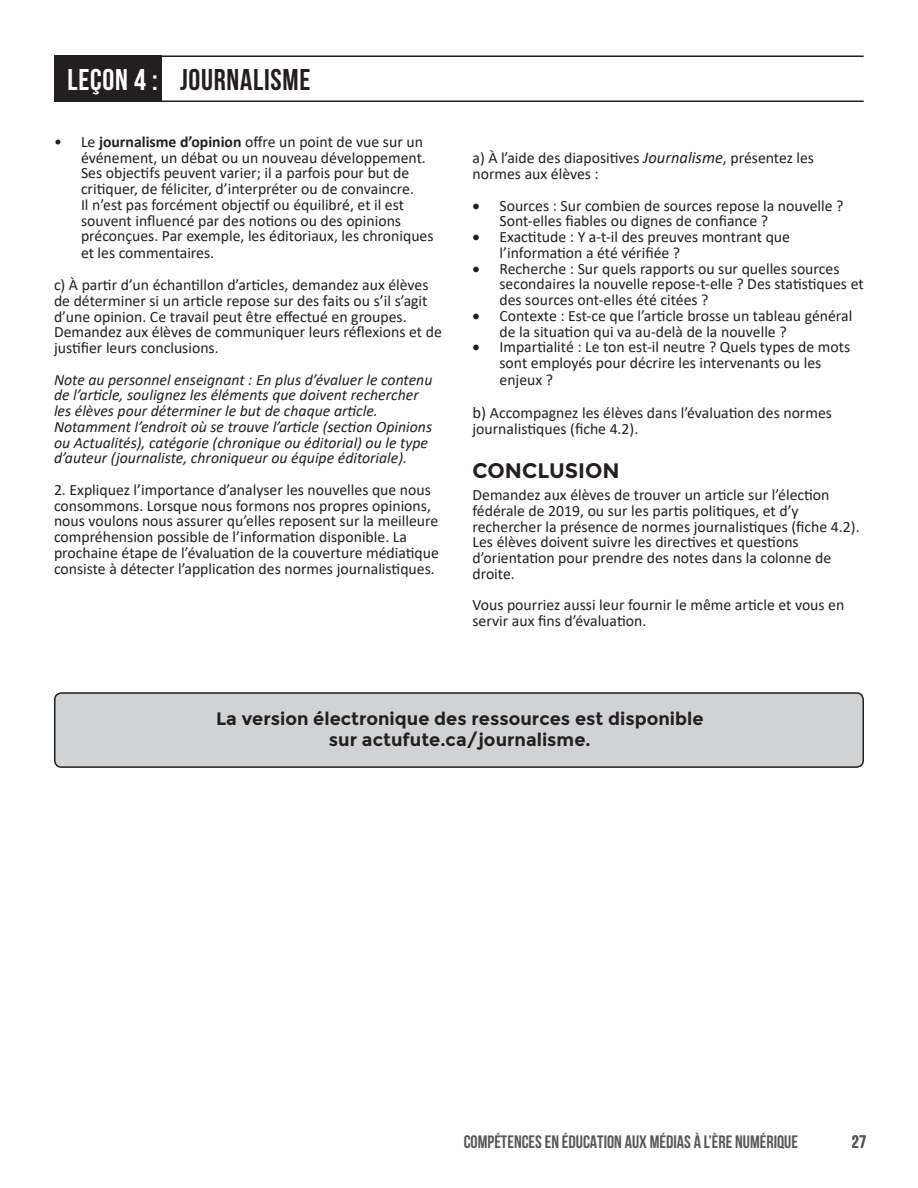
<style>
.page{position:relative;width:918px;height:1188px;background:#fff}
.page>*{position:absolute;margin:0;border:0;box-sizing:border-box;transform-origin:0 0}
.t1{font:700 30px "Bebas Neue";letter-spacing:.025em;color:#231f20}
.t2{font:700 21px "Montserrat";color:#231f20}
.t3{font:700 18px/21px "Montserrat";color:#231f20;text-align:center}
.t4{font:700 18px "Bebas Neue";color:#57585a}
.t5{font:15.75px/15.8px "Calibri";color:#231f20}
.t6{font:italic 15.75px/15.8px "Calibri";color:#231f20}
.s1{color:#fff}
.s2{font-weight:700}
.s3{font-style:italic;font-size:16.5px}
.s4{font-size:16.5px}
</style>
<div class="page">
<div style="left:54px;top:56px;width:108px;height:45px;background:#231f20"></div>
<hr style="left:54px;top:56px;width:810px;height:1px;background:#231f20">
<hr style="left:54px;top:100px;width:810px;height:2px;background:#231f20">
<div style="left:55px;top:693px;width:808px;height:74px;background:#d1d2d4;border-radius:7px"></div>
<div style="left:54px;top:692px;width:810px;height:76px;border:2px solid #231f20;border-radius:7px"></div>
<h1 class="t1" style="left:68px;top:63px;width:245px"><span class="s1">LEÇON 4 :</span> JOURNALISME</h1>
<p class="t5" style="left:81px;top:135px;width:354px;text-indent:-27px">• Le <span class="s2">journalisme d’opinion</span> offre un point de vue sur un événement, un débat ou un nouveau développement.<br>Ses objectifs peuvent varier; il a parfois pour but de critiquer, de féliciter, d’interpréter ou de convaincre.<br>Il n’est pas forcément objectif ou équilibré, et il est souvent influencé par des notions ou des opinions préconçues. Par exemple, les éditoriaux, les chroniques et les commentaires.</p>
<p class="t5" style="left:54px;top:278px;width:389px">c) À partir d’un échantillon d’articles, demandez aux élèves de déterminer si un article repose sur des faits ou s’il s’agit d’une opinion. Ce travail peut être effectué en groupes.<br>Demandez aux élèves de communiquer leurs réflexions et de justifier leurs conclusions.</p>
<p class="t6" style="left:54px;top:373px;width:380px">Note au personnel enseignant : En plus d’évaluer le contenu de l’article, soulignez les éléments que doivent rechercher les élèves pour déterminer le but de chaque article.<br>Notamment l’endroit où se trouve l’article (section Opinions ou Actualités), catégorie (chronique ou éditorial) ou le type d’auteur (journaliste, chroniqueur ou équipe éditoriale).</p>
<p class="t5" style="left:54px;top:483px;width:387px">2. Expliquez l’importance d’analyser les nouvelles que nous consommons. Lorsque nous formons nos propres opinions, nous voulons nous assurer qu’elles reposent sur la meilleure compréhension possible de l’information disponible. La prochaine étape de l’évaluation de la couverture médiatique consiste à détecter l’application des normes journalistiques.</p>
<p class="t5" style="left:472px;top:152px;width:343px">a) À l’aide des diapositives <span class="s3">Journalisme</span>, présentez les normes aux élèves :</p>
<p class="t5" style="left:500px;top:199px;width:346px;text-indent:-27px">• Sources : Sur combien de sources repose la nouvelle ?<br>Sont-elles fiables ou dignes de confiance ?</p>
<p class="t5" style="left:500px;top:230px;width:292px;text-indent:-27px">• Exactitude : Y a-t-il des preuves montrant que l’information a été vérifiée ?</p>
<p class="t5" style="left:500px;top:262px;width:366px;text-indent:-27px">• Recherche : Sur quels rapports ou sur quelles sources secondaires la nouvelle repose-t-elle ? Des statistiques et des sources ont-elles été citées ?</p>
<p class="t5" style="left:500px;top:309px;width:354px;text-indent:-27px">• Contexte : Est-ce que l’article brosse un tableau général de la situation qui va au-delà de la nouvelle ?</p>
<p class="t5" style="left:500px;top:340px;width:352px;line-height:16.2px;text-indent:-27px">• Impartialité : Le ton est-il neutre ? Quels types de mots sont employés pour décrire les intervenants ou les enjeux ?</p>
<p class="t5" style="left:472px;top:405px;width:361px;line-height:16.5px"><span class="s4">b)</span> Accompagnez les élèves dans l’évaluation des normes journalistiques (fiche 4.2).</p>
<h2 class="t2" style="left:472px;top:457px;width:149px">CONCLUSION</h2>
<p class="t5" style="left:472px;top:488px;width:389px">Demandez aux élèves de trouver un article sur l’élection fédérale de 2019, ou sur les partis politiques, et d’y rechercher la présence de normes journalistiques (fiche 4.2).<br>Les élèves doivent suivre les directives et questions d’orientation pour prendre des notes dans la colonne de droite.</p>
<p class="t5" style="left:472px;top:598px;width:373px">Vous pourriez aussi leur fournir le même article et vous en servir aux fins d’évaluation.</p>
<p class="t3" style="left:216px;top:708px;width:489px">La version électronique des ressources est disponible sur actufute.ca/journalisme.</p>
<p class="t4" style="left:464px;top:1131px;width:336px">COMPÉTENCES EN ÉDUCATION AUX MÉDIAS À L’ÈRE NUMÉRIQUE</p>
<p class="t4" style="left:852px;top:1131px;width:16px">27</p>
</div>
